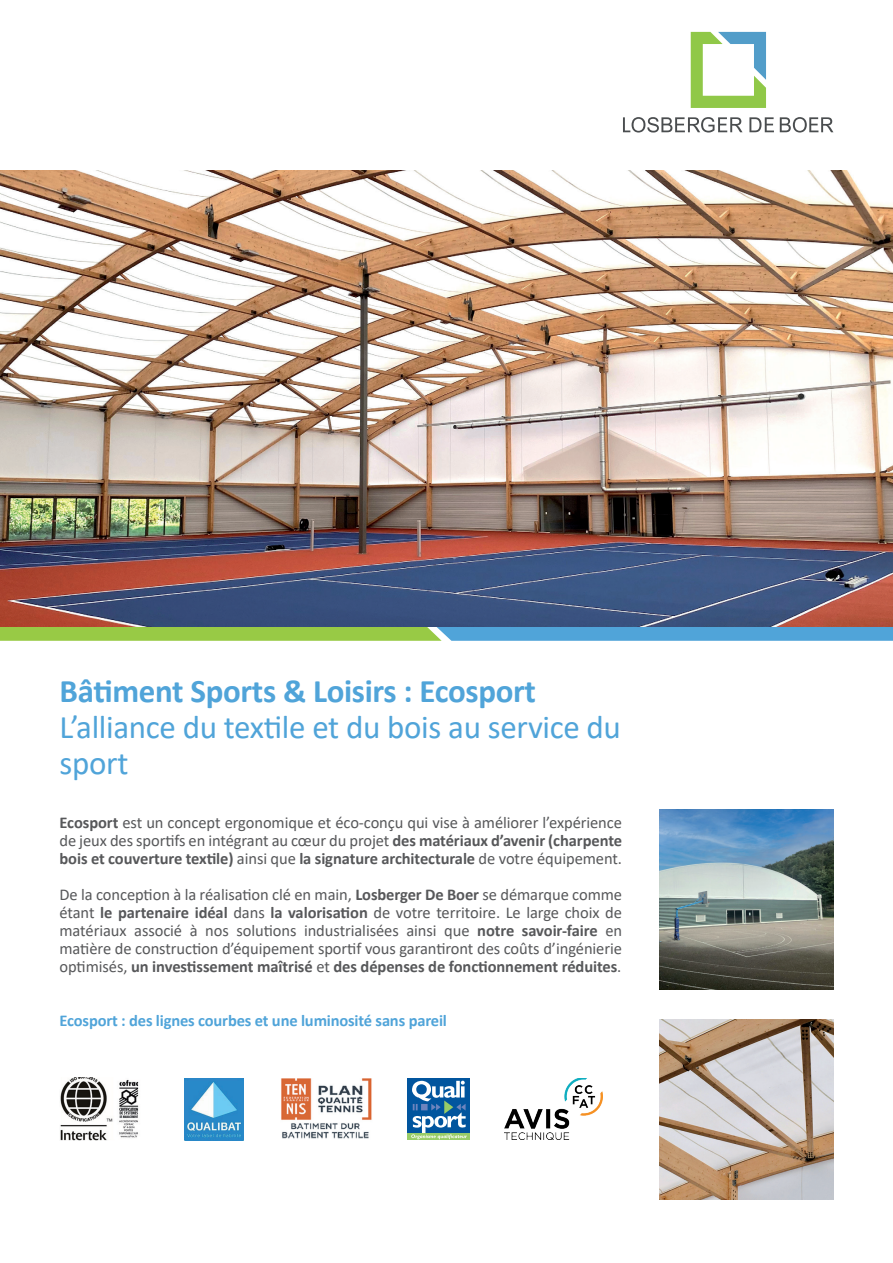
<style>
.page{position:relative;width:893px;height:1263px;background:#fff}
.page>*{position:absolute;margin:0;border:0;box-sizing:border-box;transform-origin:0 0}
.t1{font:33px/36px "Calibri";letter-spacing:-.01em;color:#50a4d9}
.t2{font:700 33px "Calibri";letter-spacing:-.01em;color:#50a4d9}
.t3{font:16.5px/18px "Calibri";letter-spacing:-.005em;color:#57585a;text-align:justify}
.t4{font:700 16.5px "Calibri";letter-spacing:-.01em;color:#50a4d9}
.s1{font-weight:700}
</style>
<div class="page">
<svg style="left:623px;top:117px;width:119px;height:16px"></svg>
<svg style="left:749px;top:117px;width:25px;height:15px"></svg>
<svg style="left:780px;top:117px;width:53px;height:16px"></svg>
<svg style="left:691px;top:32px;width:75px;height:76px"></svg>
<svg style="left:0;top:627px;width:893px;height:14px;background:#76b892"></svg>
<img style="left:60px;top:1077px;width:79px;height:64px">
<img style="left:184px;top:1078px;width:60px;height:62px">
<img style="left:281px;top:1078px;width:91px;height:61px">
<div style="left:408px;top:1078px;width:62px;height:55px;background:#01559e"></div>
<div style="left:408px;top:1133px;width:62px;height:7px;background:#98cc67"></div>
<svg style="left:411px;top:1081px;width:56px;height:58px"></svg>
<img style="left:505px;top:1078px;width:97px;height:62px">
<img style="left:659px;top:1019px;width:174px;height:180px">
<img style="left:659px;top:809px;width:174px;height:180px">
<img style="left:0;top:171px;width:893px;height:456px">
<h1 class="t2" style="left:60px;top:668px;width:478px">Bâtiment Sports &amp; Loisirs : Ecosport</h1>
<h1 class="t1" style="left:60px;top:708px;width:563px">L’alliance du textile et du bois au service du sport</h1>
<p class="t3" style="left:60px;top:813px;width:564px"><span class="s1">Ecosport</span> est un concept ergonomique et éco-conçu qui vise à améliorer l’expérience de jeux des sportifs en intégrant au cœur du projet <span class="s1">des matériaux d’avenir (charpente bois et couverture textile)</span> ainsi que <span class="s1">la signature architecturale</span> de votre équipement.</p>
<p class="t3" style="left:60px;top:885px;width:564px">De la conception à la réalisation clé en main, <span class="s1">Losberger De Boer</span> se démarque comme étant <span class="s1">le partenaire idéal</span> dans <span class="s1">la valorisation</span> de votre territoire. Le large choix de matériaux associé à nos solutions industrialisées ainsi que <span class="s1">notre savoir-faire</span> en matière de construction d’équipement sportif vous garantiront des coûts d’ingénierie optimisés, <span class="s1">un investissement maîtrisé</span> et <span class="s1">des dépenses de fonctionnement réduites</span>.</p>
<p class="t4" style="left:60px;top:1009px;width:389px">Ecosport : des lignes courbes et une luminosité sans pareil</p>
</div>
